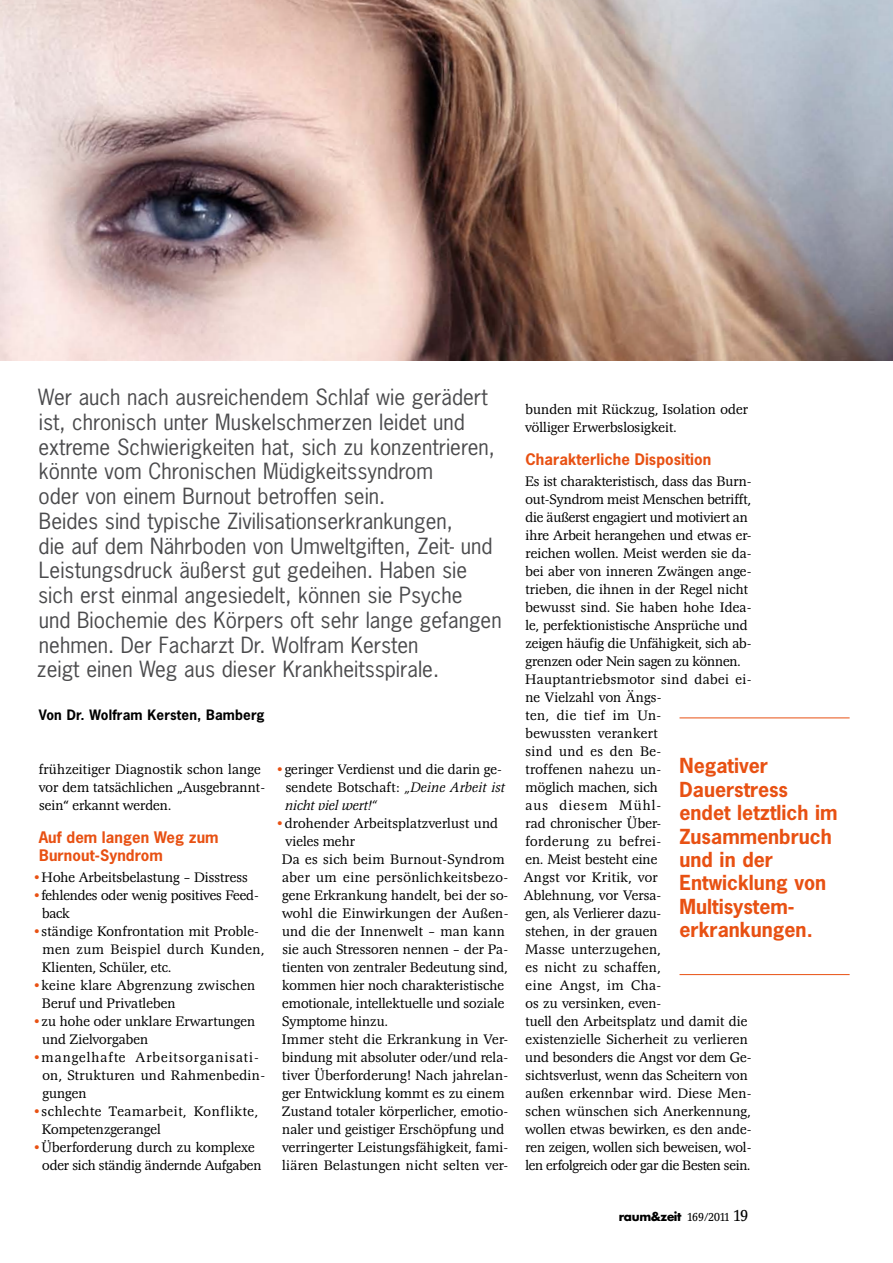
<style>
.page{position:relative;width:893px;height:1263px;background:#fff}
.page>*{position:absolute;margin:0;border:0;box-sizing:border-box;transform-origin:0 0}
.t1{font:21px/24.8px "News Gothic Std";color:#4b4b4d}
.t2{font:700 19.5px/23.4px "News Gothic Std";color:#e85113}
.t3{font:700 15px/18px "News Gothic Std";letter-spacing:.005em;color:#e85113}
.t4{font:300 14.25px/18px "Magna T";letter-spacing:.005em;color:#000}
.t5{font:300 14.25px/18px "Magna T";letter-spacing:.035em;color:#000}
.t6{font:300 14.25px/18px "Magna T";letter-spacing:.04em;color:#000}
.t7{font:700 13.5px "News Gothic Std";letter-spacing:.01em;color:#000}
.t8{font:700 12px "Futura";letter-spacing:-.03em;color:#000}
.s1{color:#e85113}
.s2{font-style:italic}
.s3{font-family:"Magna T";font-weight:300}
.s4{font-family:"Magna T";font-weight:300;font-size:16.5px}
</style>
<div class="page">
<img style="left:0;top:0;width:893px;height:360px">
<hr style="left:679px;top:717px;width:171px;height:1px;background:#e85113">
<hr style="left:679px;top:974px;width:171px;height:1px;background:#e85113">
<p class="t1" style="left:37px;top:385px;width:466px">Wer auch nach ausreichendem Schlaf wie gerädert ist, chronisch unter Muskelschmerzen leidet und extreme Schwierigkeiten hat, sich zu konzentrieren, könnte vom Chronischen Müdigkeitssyndrom<br>oder von einem Burnout betroffen sein.<br>Beides sind typische Zivilisationserkrankungen,<br>die auf dem Nährboden von Umweltgiften, Zeit- und Leistungsdruck äußerst gut gedeihen. Haben sie sich erst einmal angesiedelt, können sie Psyche<br>und Biochemie des Körpers oft sehr lange gefangen nehmen. Der Facharzt Dr. Wolfram Kersten<br>zeigt einen Weg aus dieser Krankheitsspirale.</p>
<p class="t7" style="left:39px;top:706px;width:227px">Von Dr. Wolfram Kersten, Bamberg</p>
<p class="t4" style="left:39px;top:761px;width:228px">frühzeitiger Diagnostik schon lange vor dem tatsächlichen „Ausgebrannt&shy;sein“ erkannt werden.</p>
<p class="t3" style="left:39px;top:828px;width:181px">Auf dem langen Weg zum<br>Burnout-Syndrom</p>
<p class="t4" style="left:32px;top:869px;width:217px"><span class="s1">•</span>Hohe Arbeitsbelastung – Disstress</p>
<p class="t4" style="left:42px;top:887px;width:218px;text-indent:-10px"><span class="s1">•</span>fehlendes oder wenig positives Feed&shy;back</p>
<p class="t4" style="left:42px;top:923px;width:224px;text-indent:-10px"><span class="s1">•</span>ständige Konfrontation mit Proble&shy;men zum Beispiel durch Kunden,<br>Klienten, Schüler, etc.</p>
<p class="t4" style="left:42px;top:977px;width:215px;text-indent:-10px"><span class="s1">•</span>keine klare Abgrenzung zwischen<br>Beruf und Privatleben</p>
<p class="t4" style="left:42px;top:1013px;width:214px;text-indent:-10px"><span class="s1">•</span>zu hohe oder unklare Erwartungen und Zielvorgaben</p>
<p class="t5" style="left:42px;top:1049px;width:224px;text-indent:-10px"><span class="s1">•</span>mangelhafte Arbeitsorganisati&shy;on, Strukturen und Rahmenbedin&shy;gungen</p>
<p class="t6" style="left:42px;top:1103px;width:217px;text-indent:-10px"><span class="s1">•</span>schlechte Teamarbeit, Konflikte,<br>Kompetenzgerangel</p>
<p class="t4" style="left:42px;top:1139px;width:221px;text-indent:-10px"><span class="s1">•</span>Überforderung durch zu komplexe oder sich ständig ändernde Aufgaben</p>
<p class="t4" style="left:285px;top:761px;width:221px;text-indent:-9px"><span class="s1">•</span>geringer Verdienst und die darin ge&shy;sendete Botschaft: <span class="s2">„Deine Arbeit ist nicht viel wert!“</span></p>
<p class="t4" style="left:282px;top:815px;width:228px;text-indent:-7px"><span class="s1">•</span>drohender Arbeitsplatzverlust und vieles mehr<br>Da es sich beim Burnout-Syndrom aber um eine persönlichkeitsbezo&shy;gene Erkrankung handelt, bei der so&shy;wohl die Einwirkungen der Außen&shy;und die der Innenwelt – man kann sie auch Stressoren nennen – der Pa&shy;tienten von zentraler Bedeutung sind, kommen hier noch charakteristische emotionale, intellektuelle und soziale Symptome hinzu.<br>Immer steht die Erkrankung in Ver&shy;bindung mit absoluter oder/und rela&shy;tiver Überforderung! Nach jahrelan&shy;ger Entwicklung kommt es zu einem Zustand totaler körperlicher, emotio&shy;naler und geistiger Erschöpfung und verringerter Leistungsfähigkeit, fami&shy;liären Belastungen nicht selten ver-</p>
<p class="t4" style="left:525px;top:401px;width:224px">bunden mit Rückzug, Isolation oder völliger Erwerbslosigkeit.</p>
<p class="t3" style="left:525px;top:450px;width:187px">Charakterliche Disposition</p>
<p class="t4" style="left:524px;top:473px;width:229px">Es ist charakteristisch, dass das Burn&shy;out-Syndrom meist Menschen betrifft, die äußerst engagiert und motiviert an ihre Arbeit herangehen und etwas er&shy;reichen wollen. Meist werden sie da&shy;bei aber von inneren Zwängen ange&shy;trieben, die ihnen in der Regel nicht bewusst sind. Sie haben hohe Idea&shy;le, perfektionistische Ansprüche und zeigen häufig die Unfähigkeit, sich ab&shy;grenzen oder Nein sagen zu können.<br>Hauptantriebsmotor sind dabei ei&shy;ne Vielzahl von Ängs-<br>ten, die tief im Un-<br>bewussten verankert<br>sind und es den Be-<br>troffenen nahezu un-<br>möglich machen, sich<br>aus diesem Mühl-<br>rad chronischer Über-<br>forderung zu befrei-<br>en. Meist besteht eine<br>Angst vor Kritik, vor<br>Ablehnung, vor Versa-<br>gen, als Verlierer dazu-<br>stehen, in der grauen<br>Masse unterzugehen,<br>es nicht zu schaffen,<br>eine Angst, im Cha-<br>os zu versinken, even-<br>tuell den Arbeitsplatz und damit die existenzielle Sicherheit zu verlieren und besonders die Angst vor dem Ge&shy;sichtsverlust, wenn das Scheitern von außen erkennbar wird. Diese Men&shy;schen wünschen sich Anerkennung, wollen etwas bewirken, es den ande&shy;ren zeigen, wollen sich beweisen, wol&shy;len erfolgreich oder gar die Besten sein.</p>
<h2 class="t2" style="left:679px;top:754px;width:160px">Negativer<br>Dauerstress endet letztlich im<br>Zusammenbruch und in der<br>Entwicklung von<br>Multisystem&shy;erkrankungen.</h2>
<p class="t8" style="left:619px;top:1208px;width:131px">raum&amp;zeit <span class="s3">169/2011</span> <span class="s4">19</span></p>
</div>
